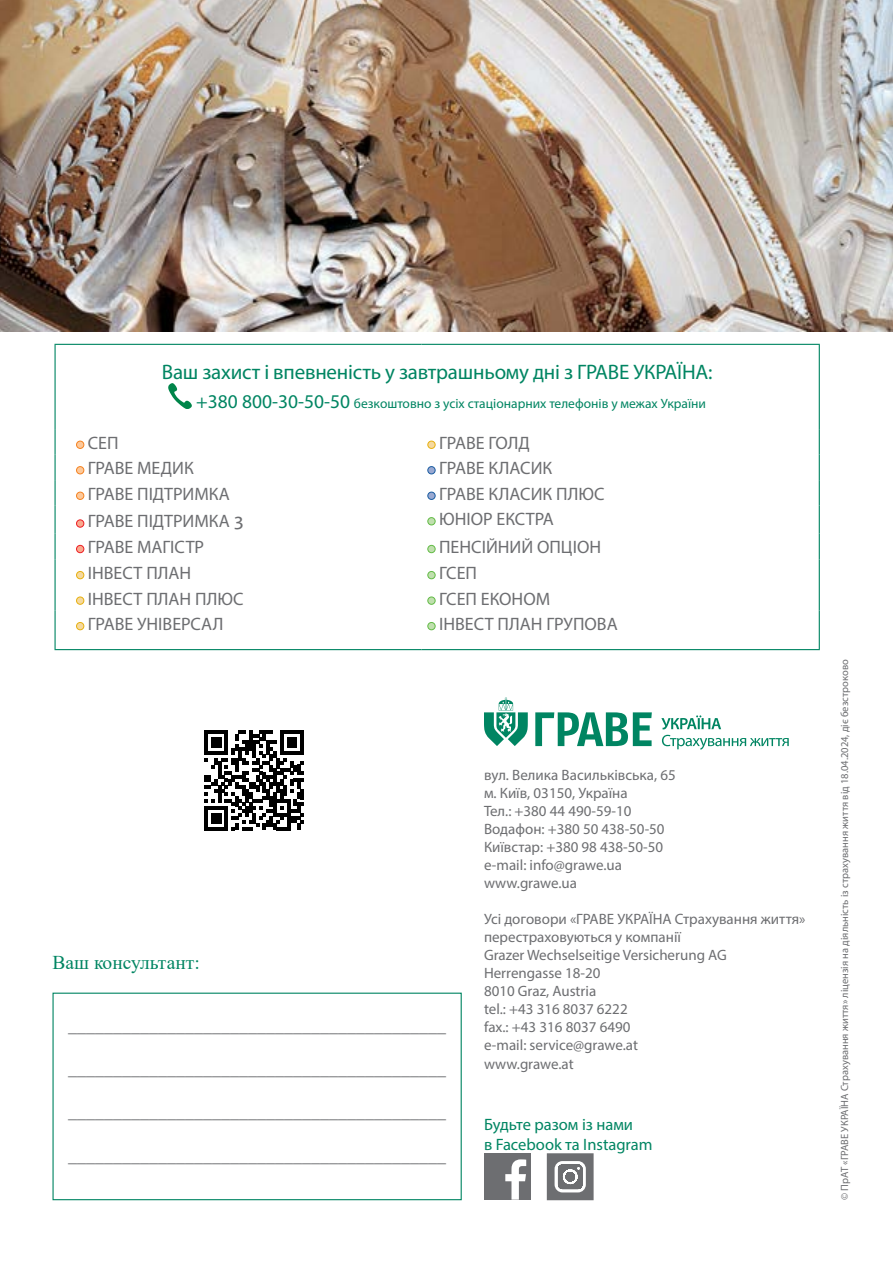
<style>
.page{position:relative;width:893px;height:1263px;background:#fff}
.page>*{position:absolute;margin:0;border:0;box-sizing:border-box;transform-origin:0 0}
.t1{font:21px "Myriad Pro";letter-spacing:-.01em;color:#008562}
.t2{font:19.5px "Times New Roman";color:#008562}
.t3{font:18px "Myriad Pro";color:#6d6e71}
.t4{font:16.5px/19.8px "Myriad Pro";color:#008562}
.t5{font:15px/18px "Myriad Pro";color:#6d6e71}
.t6{font:13.5px "Myriad Pro";color:#008562}
.t7{font:10.5px "Myriad Pro";color:#6d6e71}
.s1{font-size:19.5px}
.s2{font-size:21px}
</style>
<div class="page">
<hr style="left:819px;top:345px;width:1px;height:84px;background:#008562">
<hr style="left:55px;top:344px;width:367px;height:1px;background:#008562">
<hr style="left:55px;top:345px;width:1px;height:84px;background:#008562">
<hr style="left:422px;top:344px;width:398px;height:1px;background:#008562">
<svg style="left:55px;top:429px;width:1px;height:181px"></svg>
<svg style="left:819px;top:429px;width:1px;height:181px"></svg>
<hr style="left:55px;top:610px;width:1px;height:39px;background:#008562">
<hr style="left:819px;top:610px;width:1px;height:39px;background:#008562">
<hr style="left:55px;top:649px;width:367px;height:1px;background:#008562">
<hr style="left:422px;top:649px;width:398px;height:1px;background:#008562">
<svg style="left:168px;top:383px;width:24px;height:25px"></svg>
<div style="left:77px;top:441px;width:7px;height:7px;background:#fdc99b;border-radius:50%"></div>
<div style="left:76px;top:441px;width:8px;height:8px;border:1px solid #f58220;border-radius:50%"></div>
<div style="left:428px;top:441px;width:7px;height:7px;background:#f5d99f;border-radius:50%"></div>
<div style="left:428px;top:441px;width:7px;height:8px;border:1px solid #e7b00f;border-radius:50%"></div>
<div style="left:77px;top:467px;width:7px;height:7px;background:#fdc99b;border-radius:50%"></div>
<div style="left:76px;top:466px;width:8px;height:8px;border:1px solid #f58220;border-radius:50%"></div>
<div style="left:428px;top:467px;width:7px;height:7px;background:#9aa9d1;border-radius:50%"></div>
<div style="left:428px;top:466px;width:7px;height:8px;border:1px solid #195ca1;border-radius:50%"></div>
<div style="left:77px;top:492px;width:7px;height:7px;background:#fdc99b;border-radius:50%"></div>
<div style="left:76px;top:492px;width:8px;height:8px;border:1px solid #f58220;border-radius:50%"></div>
<div style="left:428px;top:492px;width:7px;height:7px;background:#9aa9d1;border-radius:50%"></div>
<div style="left:428px;top:492px;width:7px;height:8px;border:1px solid #195ca1;border-radius:50%"></div>
<div style="left:77px;top:520px;width:7px;height:7px;background:#f9aa8f;border-radius:50%"></div>
<div style="left:76px;top:520px;width:8px;height:7px;border:1px solid #ed1d24;border-radius:50%"></div>
<div style="left:428px;top:518px;width:7px;height:7px;background:#c0dfae;border-radius:50%"></div>
<div style="left:428px;top:517px;width:7px;height:8px;border:1px solid #62bb46;border-radius:50%"></div>
<div style="left:77px;top:545px;width:7px;height:8px;background:#f9aa8f;border-radius:50%"></div>
<div style="left:76px;top:545px;width:8px;height:8px;border:1px solid #ed1d24;border-radius:50%"></div>
<div style="left:428px;top:545px;width:7px;height:8px;background:#c0dfae;border-radius:50%"></div>
<div style="left:428px;top:545px;width:7px;height:8px;border:1px solid #62bb46;border-radius:50%"></div>
<div style="left:77px;top:571px;width:7px;height:8px;background:#f5d99f;border-radius:50%"></div>
<div style="left:76px;top:571px;width:8px;height:8px;border:1px solid #e7b00f;border-radius:50%"></div>
<div style="left:428px;top:571px;width:7px;height:8px;background:#c0dfae;border-radius:50%"></div>
<div style="left:428px;top:571px;width:7px;height:8px;border:1px solid #62bb46;border-radius:50%"></div>
<div style="left:77px;top:597px;width:7px;height:7px;background:#f5d99f;border-radius:50%"></div>
<div style="left:76px;top:597px;width:8px;height:7px;border:1px solid #e7b00f;border-radius:50%"></div>
<div style="left:428px;top:597px;width:7px;height:7px;background:#c0dfae;border-radius:50%"></div>
<div style="left:428px;top:597px;width:7px;height:7px;border:1px solid #62bb46;border-radius:50%"></div>
<div style="left:77px;top:622px;width:7px;height:8px;background:#f5d99f;border-radius:50%"></div>
<div style="left:76px;top:622px;width:8px;height:8px;border:1px solid #e7b00f;border-radius:50%"></div>
<div style="left:428px;top:622px;width:7px;height:8px;background:#c0dfae;border-radius:50%"></div>
<div style="left:428px;top:622px;width:7px;height:8px;border:1px solid #62bb46;border-radius:50%"></div>
<div style="left:52px;top:993px;width:410px;height:207px;border:1px solid #008562"></div>
<div style="left:484px;top:1153px;width:47px;height:47px;background:#6d6e71"></div>
<svg style="left:505px;top:1159px;width:21px;height:41px"></svg>
<svg style="left:547px;top:1153px;width:47px;height:47px"></svg>
<svg style="left:661px;top:715px;width:60px;height:14px"></svg>
<svg style="left:662px;top:735px;width:127px;height:15px"></svg>
<svg style="left:535px;top:712px;width:117px;height:34px"></svg>
<svg style="left:484px;top:697px;width:44px;height:49px"></svg>
<img style="left:0;top:0;width:893px;height:332px">
<svg style="left:204px;top:730px;width:100px;height:100px"></svg>
<p class="t1" style="left:162px;top:359px;width:552px">Ваш захист і впевненість у завтрашньому дні з ГРАВЕ УКРАЇНА:</p>
<p class="t6" style="left:196px;top:395px;width:511px"><span class="s1">+380 800-30-50-50</span> безкоштовно з усіх стаціонарних телефонів у межах України</p>
<p class="t3" style="left:88px;top:431px;width:32px">СЕП</p>
<p class="t3" style="left:439px;top:431px;width:92px">ГРАВЕ ГОЛД</p>
<p class="t3" style="left:88px;top:457px;width:107px">ГРАВЕ МЕДИК</p>
<p class="t3" style="left:439px;top:457px;width:115px">ГРАВЕ КЛАСИК</p>
<p class="t3" style="left:88px;top:482px;width:143px">ГРАВЕ ПІДТРИМКА</p>
<p class="t3" style="left:439px;top:482px;width:167px">ГРАВЕ КЛАСИК ПЛЮС</p>
<p class="t3" style="left:88px;top:510px;width:158px">ГРАВЕ ПІДТРИМКА <span class="s2">3</span></p>
<p class="t3" style="left:439px;top:508px;width:116px">ЮНІОР ЕКСТРА</p>
<p class="t3" style="left:88px;top:536px;width:118px">ГРАВЕ МАГІСТР</p>
<p class="t3" style="left:439px;top:536px;width:163px">ПЕНСІЙНИЙ ОПЦІОН</p>
<p class="t3" style="left:88px;top:562px;width:105px">ІНВЕСТ ПЛАН</p>
<p class="t3" style="left:439px;top:562px;width:39px">ГСЕП</p>
<p class="t3" style="left:88px;top:587px;width:157px">ІНВЕСТ ПЛАН ПЛЮС</p>
<p class="t3" style="left:439px;top:587px;width:113px">ГСЕП ЕКОНОМ</p>
<p class="t3" style="left:88px;top:613px;width:137px">ГРАВЕ УНІВЕРСАЛ</p>
<p class="t3" style="left:439px;top:613px;width:180px">ІНВЕСТ ПЛАН ГРУПОВА</p>
<p class="t2" style="left:53px;top:948px;width:149px">Ваш консультант:</p>
<p class="t3" style="left:68px;top:1015px;width:379px">__________________________________________</p>
<p class="t3" style="left:68px;top:1058px;width:379px">__________________________________________</p>
<p class="t3" style="left:68px;top:1101px;width:379px">__________________________________________</p>
<p class="t3" style="left:68px;top:1144px;width:379px">__________________________________________</p>
<p class="t5" style="left:484px;top:766px;width:193px">вул. Велика Васильківська, 65 м. Київ, 03150, Україна<br>Тел.: +380 44 490-59-10<br>Водафон: +380 50 438-50-50<br>Київстар: +380 98 438-50-50 e-mail: info@grawe.ua www.grawe.ua</p>
<p class="t5" style="left:484px;top:910px;width:323px">Усі договори «ГРАВЕ УКРАЇНА Страхування життя» перестраховуються у компанії<br>Grazer Wechselseitige Versicherung AG<br>Herrengasse 18-20<br>8010 Graz, Austria<br>tel.: +43 316 8037 6222<br>fax.: +43 316 8037 6490<br>e-mail: service@grawe.at<br>www.grawe.at</p>
<p class="t4" style="left:484px;top:1114px;width:170px">Будьте разом із нами<br>в Facebook та Instagram</p>
<p class="t7" style="left:838px;top:1200px;width:542px;rotate:-90deg">© ПрАТ «ГРАВЕ УКРАЇНА Страхування життя» ліцензія на діяльність із страхування життя від 18.04.2024, діє безстроково</p>
</div>
